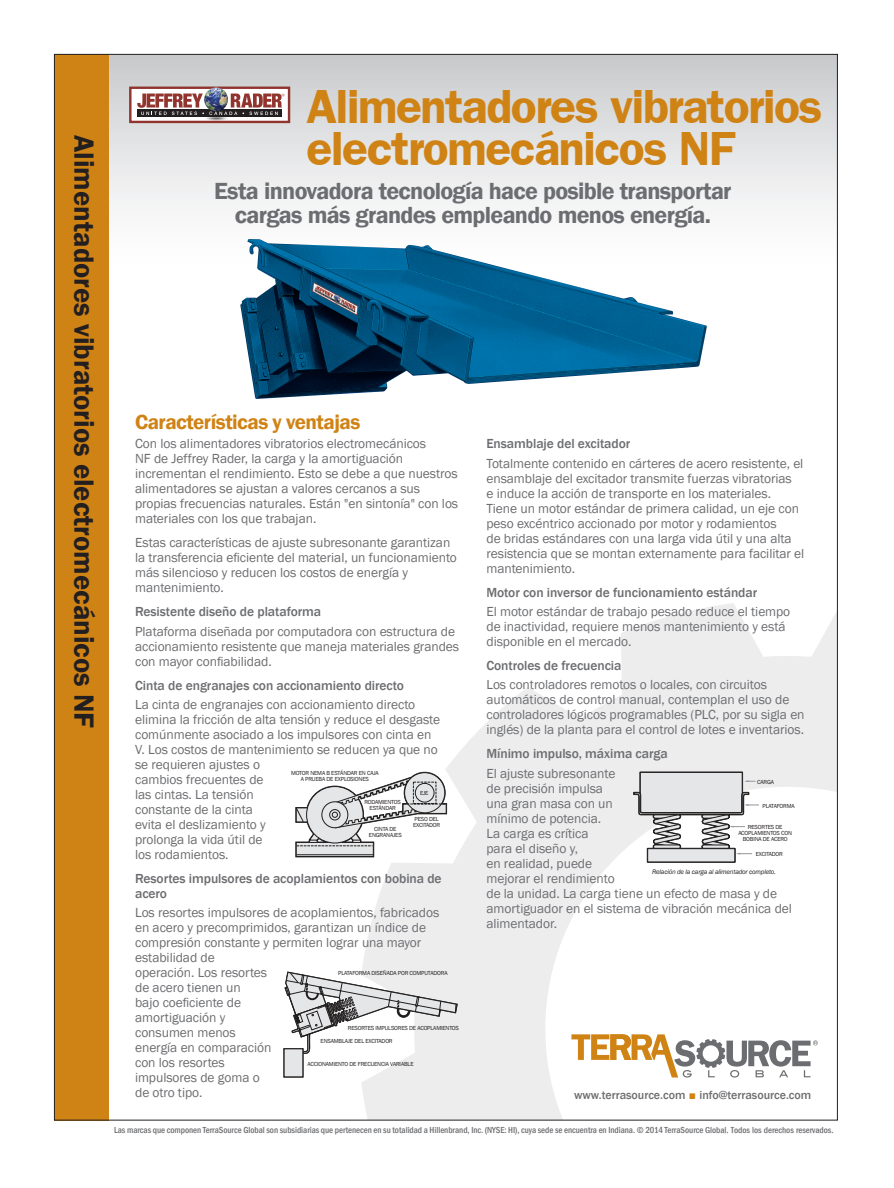
<style>
.page{position:relative;width:894px;height:1188px;background:#fff}
.page>*{position:absolute;margin:0;border:0;box-sizing:border-box;transform-origin:0 0}
.t1{font:48px/42px "Franklin Gothic 01 Demi";letter-spacing:-.03em;color:#d08315}
.t2{font:600 28.5px "Franklin Gothic";color:#231f20}
.t3{font:600 24px/24px "Franklin Gothic";letter-spacing:-.03em;color:#6c6d70;text-align:center}
.t4{font:600 21px "Franklin Gothic";letter-spacing:-.025em;color:#d08315}
.t5{font:13.5px/15px "Franklin Gothic";letter-spacing:-.005em;color:#6c6d70}
.t6{font:500 13.5px/15px "Franklin Gothic";letter-spacing:-.005em;color:#6c6d70}
.t7{font:500 12px "Franklin Gothic";color:#6d6e71}
.t8{font:500 condensed 9px "Franklin Gothic";letter-spacing:-.005em;color:#6c6d70}
.t9{font:italic 6.75px "Franklin Gothic";letter-spacing:-.025em;color:#231f20}
.t10{font:6px/6px "Franklin Gothic";letter-spacing:-.025em;color:#231f20;text-align:center}
.s1{color:#d08315}
.s2{font-family:"Franklin Gothic 02 Med Cnd";font-weight:400;font-stretch:normal}
</style>
<div class="page">
<svg style="left:361px;top:603px;width:474px;height:515px"></svg>
<div style="left:108px;top:54px;width:729px;height:216px;background:linear-gradient(to bottom,#cacbcd,#fff)"></div>
<div style="left:54px;top:54px;width:54px;height:1066px;background:#d08315"></div>
<svg style="left:571px;top:1034px;width:246px;height:44px"></svg>
<div style="left:130px;top:88px;width:159px;height:34px;background:#fff"></div>
<img style="left:206px;top:117px;width:21px;height:3px">
<div style="left:129px;top:87px;width:161px;height:36px;border:2px solid #92342e"></div>
<div style="left:137px;top:110px;width:145px;height:7px;background:#231f20"></div>
<svg style="left:137px;top:94px;width:147px;height:21px"></svg>
<img style="left:204px;top:88px;width:24px;height:23px">
<img style="left:240px;top:239px;width:466px;height:160px">
<svg style="left:283px;top:959px;width:174px;height:119px"></svg>
<div style="left:284px;top:1049px;width:19px;height:28px;background:#e4e6e7"></div>
<div style="left:646px;top:848px;width:89px;height:15px;border:2px solid #211e1e"></div>
<div style="left:647px;top:849px;width:87px;height:13px;background:#e4e6e7"></div>
<svg style="left:633px;top:772px;width:131px;height:84px"></svg>
<svg style="left:295px;top:762px;width:162px;height:99px"></svg>
<h2 class="t2" style="left:102px;top:135px;width:595px;rotate:90deg">Alimentadores vibratorios electromecánicos NF</h2>
<h1 class="t1" style="left:306px;top:84px;width:517px">Alimentadores vibratorios electromecánicos NF</h1>
<h3 class="t3" style="left:214px;top:179px;width:518px">Esta innovadora tecnología hace posible transportar cargas más grandes empleando menos energía.</h3>
<h3 class="t4" style="left:135px;top:409px;width:227px">Características y ventajas</h3>
<p class="t5" style="left:135px;top:437px;width:324px">Con los alimentadores vibratorios electromecánicos<br>NF de Jeffrey Rader, la carga y la amortiguación incrementan el rendimiento. Esto se debe a que nuestros alimentadores se ajustan a valores cercanos a sus propias frecuencias naturales. Están "en sintonía" con los materiales con los que trabajan.</p>
<p class="t5" style="left:135px;top:536px;width:323px">Estas características de ajuste subresonante garantizan la transferencia eficiente del material, un funcionamiento más silencioso y reducen los costos de energía y mantenimiento.</p>
<p class="t6" style="left:135px;top:605px;width:187px">Resistente diseño de plataforma</p>
<p class="t5" style="left:135px;top:624px;width:325px">Plataforma diseñada por computadora con estructura de accionamiento resistente que maneja materiales grandes con mayor confiabilidad.</p>
<p class="t6" style="left:135px;top:678px;width:270px">Cinta de engranajes con accionamiento directo</p>
<p class="t5" style="left:135px;top:697px;width:306px">La cinta de engranajes con accionamiento directo elimina la fricción de alta tensión y reduce el desgaste comúnmente asociado a los impulsores con cinta en<br>V. Los costos de mantenimiento se reducen ya que no se requieren ajustes o<br>cambios frecuentes de<br>las cintas. La tensión<br>constante de la cinta<br>evita el deslizamiento y<br>prolonga la vida útil de<br>los rodamientos.</p>
<p class="t6" style="left:135px;top:871px;width:308px">Resortes impulsores de acoplamientos con bobina de acero</p>
<p class="t5" style="left:135px;top:906px;width:305px">Los resortes impulsores de acoplamientos, fabricados en acero y precomprimidos, garantizan un índice de compresión constante y permiten lograr una mayor estabilidad de<br>operación. Los resortes<br>de acero tienen un<br>bajo coeficiente de<br>amortiguación y<br>consumen menos<br>energía en comparación<br>con los resortes<br>impulsores de goma o<br>de otro tipo.</p>
<p class="t10" style="left:291px;top:770px;width:89px">MOTOR NEMA B ESTÁNDAR EN CAJA<br>A PRUEBA DE EXPLOSIONES</p>
<p class="t10" style="left:364px;top:799px;width:38px">RODAMIENTOS<br>ESTÁNDAR</p>
<p class="t10" style="left:420px;top:790px;width:10px">EJE</p>
<p class="t10" style="left:413px;top:816px;width:29px;text-align:left">PESO DEL<br>EXCITADOR</p>
<p class="t10" style="left:369px;top:826px;width:34px">CINTA DE<br>ENGRANAJES</p>
<p class="t10" style="left:338px;top:970px;width:111px">PLATAFORMA DISEÑADA POR COMPUTADORA</p>
<p class="t10" style="left:348px;top:1025px;width:113px">RESORTES IMPULSORES DE ACOPLAMIENTOS</p>
<p class="t10" style="left:320px;top:1038px;width:74px">ENSAMBLAJE DEL EXCITADOR</p>
<p class="t10" style="left:307px;top:1062px;width:107px">ACCIONAMIENTO DE FRECUENCIA VARIABLE</p>
<p class="t6" style="left:486px;top:437px;width:145px">Ensamblaje del excitador</p>
<p class="t5" style="left:486px;top:456px;width:319px">Totalmente contenido en cárteres de acero resistente, el ensamblaje del excitador transmite fuerzas vibratorias<br>e induce la acción de transporte en los materiales.<br>Tiene un motor estándar de primera calidad, un eje con peso excéntrico accionado por motor y rodamientos<br>de bridas estándares con una larga vida útil y una alta resistencia que se montan externamente para facilitar el mantenimiento.</p>
<p class="t6" style="left:486px;top:585px;width:272px">Motor con inversor de funcionamiento estándar</p>
<p class="t5" style="left:486px;top:604px;width:305px">El motor estándar de trabajo pesado reduce el tiempo de inactividad, requiere menos mantenimiento y está disponible en el mercado.</p>
<p class="t6" style="left:486px;top:658px;width:136px">Controles de frecuencia</p>
<p class="t5" style="left:486px;top:678px;width:319px">Los controladores remotos o locales, con circuitos automáticos de control manual, contemplan el uso de controladores lógicos programables (PLC, por su sigla en inglés) de la planta para el control de lotes e inventarios.</p>
<p class="t6" style="left:486px;top:747px;width:183px">Mínimo impulso, máxima carga</p>
<p class="t5" style="left:486px;top:766px;width:307px">El ajuste subresonante<br>de precisión impulsa<br>una gran masa con un<br>mínimo de potencia.<br>La carga es crítica<br>para el diseño y,<br>en realidad, puede<br>mejorar el rendimiento<br>de la unidad. La carga tiene un efecto de masa y de amortiguador en el sistema de vibración mecánica del alimentador.</p>
<p class="t10" style="left:757px;top:779px;width:18px">CARGA</p>
<p class="t10" style="left:762px;top:803px;width:34px">PLATAFORMA</p>
<p class="t10" style="left:738px;top:824px;width:55px">RESORTES DE<br>ACOPLAMIENTOS CON<br>BOBINA DE ACERO</p>
<p class="t10" style="left:755px;top:851px;width:29px">EXCITADOR</p>
<p class="t9" style="left:652px;top:868px;width:125px">Relación de la carga al alimentador completo.</p>
<p class="t7" style="left:573px;top:1087px;width:239px">www.terrasource.com <span class="s1">■</span> info@terrasource.com</p>
<p class="t8" style="left:114px;top:1124px;width:720px">Las marcas que componen TerraSource Global son subsidiarias que pertenecen en su totalidad a Hillenbrand, Inc. (NYSE: HI), cuya sede se encuentra en Indiana. © 2014 TerraSource <span class="s2">Global. Todos los derechos reservados.</span></p>
</div>
